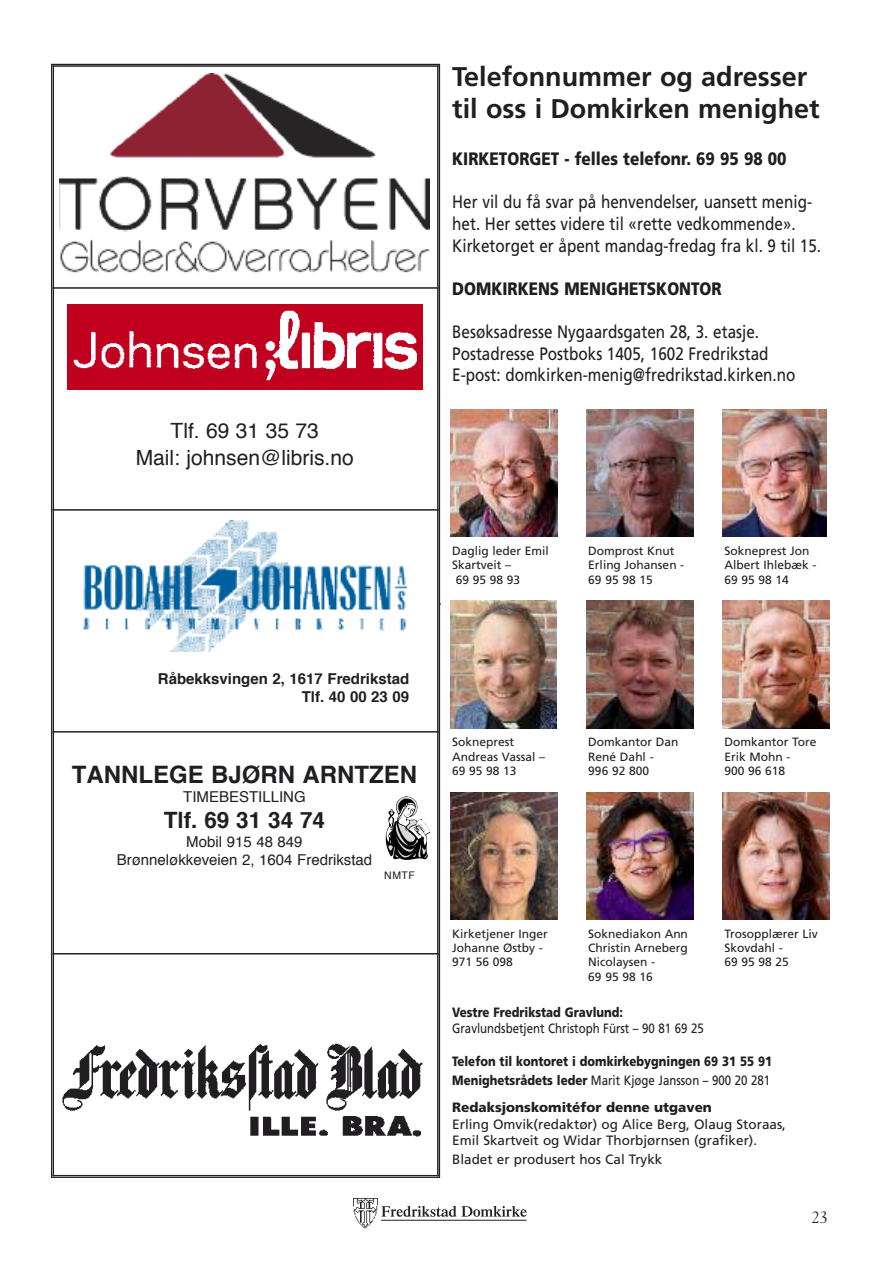
<style>
.page{position:relative;width:893px;height:1263px;background:#fff}
.page>*{position:absolute;margin:0;border:0;box-sizing:border-box;transform-origin:0 0}
.t1{font:700 27px/32.4px "Frutiger";color:#201e21}
.t2{font:700 24px "Helvetica";color:#201e21}
.t3{font:700 22.5px "Helvetica";color:#201e21}
.t4{font:21px/27px "Helvetica";color:#201e21;text-align:center}
.t5{font:18px/21.6px "Frutiger";color:#201e21;scale:.85 1}
.t6{font:900 18px "Frutiger";color:#201e21;scale:.85 1}
.t7{font:18px "Granjon";color:#201e21}
.t8{font:15px/18px "Helvetica";color:#201e21;text-align:center}
.t9{font:700 15px/18px "Helvetica";color:#201e21;text-align:right}
.t10{font:13.5px/16.2px "Frutiger";color:#201e21}
.t11{font:900 13.5px/19.6px "Frutiger";color:#201e21;scale:.85 1}
.t12{font:13.5px "Frutiger";color:#201e21;scale:.85 1}
.t13{font:900 13.5px "Frutiger";color:#201e21}
.t14{font:12px/14.4px "Frutiger";color:#201e21}
.t15{font:10.5px "Helvetica";color:#201e21}
.s1{font-weight:400}
</style>
<div class="page">
<hr style="left:53px;top:65px;width:1px;height:1111px;background:#201e21">
<hr style="left:437px;top:65px;width:2px;height:1111px;background:#201e21">
<hr style="left:53px;top:65px;width:386px;height:2px;background:#201e21">
<hr style="left:53px;top:287px;width:386px;height:2px;background:#201e21">
<hr style="left:53px;top:509px;width:386px;height:2px;background:#201e21">
<hr style="left:53px;top:731px;width:386px;height:1px;background:#201e21">
<hr style="left:53px;top:953px;width:386px;height:1px;background:#201e21">
<hr style="left:53px;top:1175px;width:386px;height:1px;background:#201e21">
<img style="left:353px;top:1199px;width:25px;height:30px">
<svg style="left:381px;top:1206px;width:146px;height:11px"></svg>
<hr style="left:381px;top:1220px;width:146px;height:1px;background:#231f20">
<img style="left:62px;top:1043px;width:361px;height:94px">
<img style="left:60px;top:74px;width:369px;height:199px">
<img style="left:83px;top:521px;width:325px;height:131px">
<img style="left:68px;top:304px;width:354px;height:86px">
<svg style="left:385px;top:796px;width:45px;height:64px"></svg>
<img style="left:451px;top:409px;width:106px;height:128px">
<img style="left:587px;top:409px;width:106px;height:128px">
<img style="left:723px;top:409px;width:104px;height:128px">
<img style="left:451px;top:601px;width:106px;height:127px">
<img style="left:587px;top:601px;width:106px;height:127px">
<img style="left:723px;top:601px;width:106px;height:127px">
<img style="left:451px;top:792px;width:106px;height:128px">
<img style="left:587px;top:792px;width:106px;height:128px">
<img style="left:723px;top:792px;width:106px;height:128px">
<h3 class="t4" style="left:136px;top:419px;width:219px">Tlf. 69 31 35 73<br>Mail: johnsen@libris.no</h3>
<p class="t9" style="left:158px;top:671px;width:253px">Råbekksvingen 2, 1617 Fredrikstad<br>Tlf. 40 00 23 09</p>
<h2 class="t2" style="left:72px;top:764px;width:347px">TANNLEGE BJØRN ARNTZEN</h2>
<p class="t8" style="left:183px;top:789px;width:124px">TIMEBESTILLING</p>
<h3 class="t3" style="left:164px;top:811px;width:163px">Tlf. 69 31 34 74</h3>
<p class="t8" style="left:117px;top:834px;width:257px">Mobil 915 48 849<br>Brønneløkkeveien 2, 1604 Fredrikstad</p>
<p class="t15" style="left:384px;top:871px;width:32px">NMTF</p>
<h1 class="t1" style="left:452px;top:62px;width:369px">Telefonnummer og adresser til oss i Domkirken menighet</h1>
<h3 class="t6" style="left:452px;top:152px;width:395px">KIRKETORGET - felles telefonr. 69 95 98 00</h3>
<h3 class="t5" style="left:452px;top:193px;width:436px">Her vil du få svar på henvendelser, uansett menig&shy;het. Her settes videre til «rette vedkommende».<br>Kirketorget er åpent mandag-fredag fra kl. 9 til 15.</h3>
<h3 class="t6" style="left:452px;top:281px;width:319px">DOMKIRKENS MENIGHETSKONTOR</h3>
<h3 class="t5" style="left:452px;top:322px;width:405px">Besøksadresse Nygaardsgaten 28, 3. etasje.<br>Postadresse Postboks 1405, 1602 Fredrikstad<br>E-post: domkirken-menig@fredrikstad.kirken.no</h3>
<p class="t14" style="left:452px;top:544px;width:98px">Daglig leder Emil</p>
<p class="t14" style="left:452px;top:559px;width:61px">Skartveit –</p>
<p class="t14" style="left:456px;top:573px;width:66px">69 95 98 93</p>
<p class="t14" style="left:588px;top:544px;width:97px">Domprost Knut<br>Erling Johansen -<br>69 95 98 15</p>
<p class="t14" style="left:724px;top:544px;width:94px">Sokneprest Jon<br>Albert Ihlebæk -<br>69 95 98 14</p>
<p class="t14" style="left:452px;top:736px;width:94px">Sokneprest<br>Andreas Vassal –<br>69 95 98 13</p>
<p class="t14" style="left:588px;top:736px;width:92px">Domkantor Dan<br>René Dahl -<br>996 92 800</p>
<p class="t14" style="left:724px;top:736px;width:94px">Domkantor Tore<br>Erik Mohn -<br>900 96 618</p>
<p class="t14" style="left:452px;top:927px;width:97px">Kirketjener Inger<br>Johanne Østby -<br>971 56 098</p>
<p class="t14" style="left:588px;top:927px;width:101px">Soknediakon Ann<br>Christin Arneberg<br>Nicolaysen -<br>69 95 98 16</p>
<p class="t14" style="left:724px;top:927px;width:95px">Trosopplærer Liv<br>Skovdahl -<br>69 95 98 25</p>
<p class="t11" style="left:452px;top:1003px;width:203px">Vestre Fredrikstad Gravlund:</p>
<p class="t12" style="left:452px;top:1023px;width:297px">Gravlundsbetjent Christoph Fürst – 90 81 69 25</p>
<p class="t11" style="left:452px;top:1052px;width:378px">Telefon til kontoret i domkirkebygningen 69 31 55 91<br>Menighetsrådets leder <span class="s1">Marit Kjøge Jansson – 900 20 281</span></p>
<p class="t13" style="left:452px;top:1102px;width:261px">Redaksjonskomitéfor denne utgaven</p>
<p class="t10" style="left:452px;top:1117px;width:335px">Erling Omvik(redaktør) og Alice Berg, Olaug Storaas,<br>Emil Skartveit og Widar Thorbjørnsen (grafiker).</p>
<p class="t10" style="left:452px;top:1152px;width:212px">Bladet er produsert hos Cal Trykk</p>
<h3 class="t7" style="left:812px;top:1211px;width:17px">23</h3>
</div>
